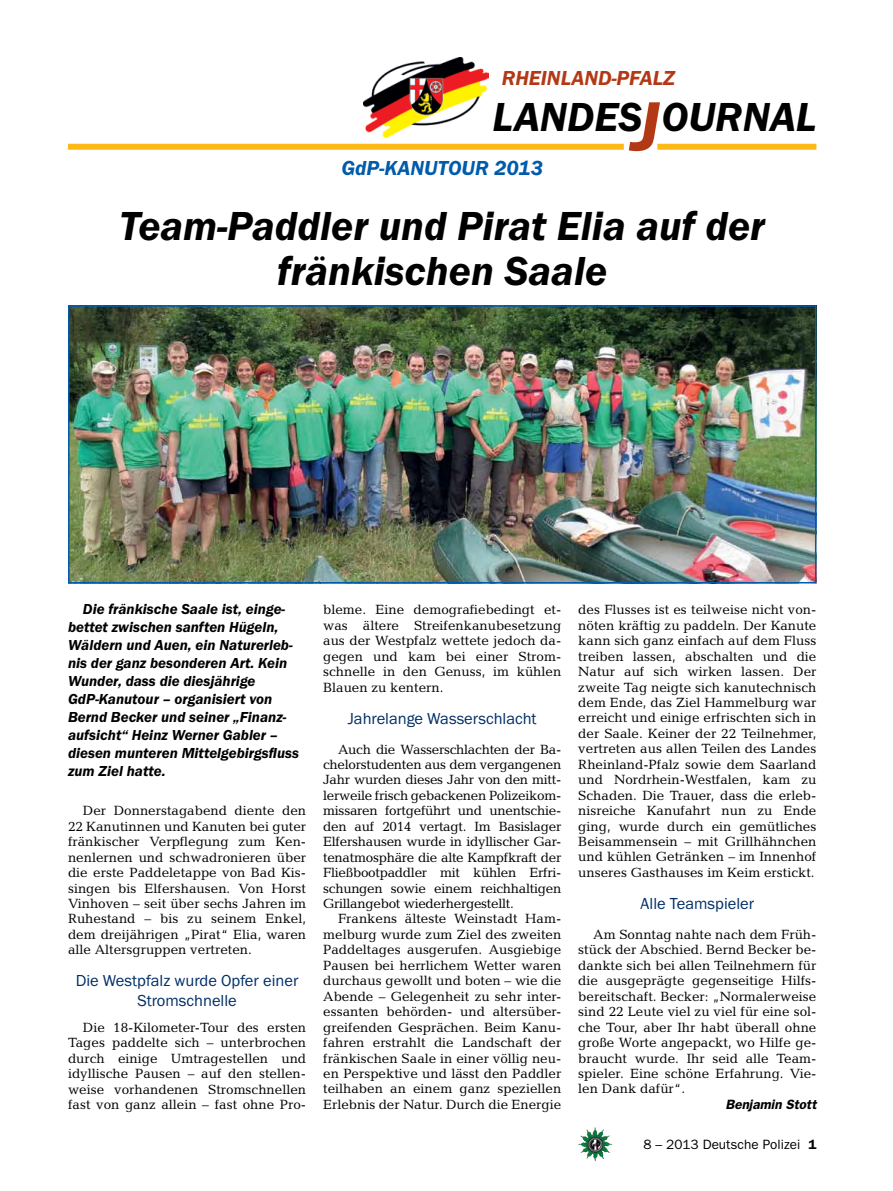
<style>
.page{position:relative;width:893px;height:1191px;background:#fff}
.page>*{position:absolute;margin:0;border:0;box-sizing:border-box;transform-origin:0 0}
.t1{font:italic 600 42px/45px "Franklin Gothic Itc T";color:#000;text-align:center}
.t2{font:italic 600 21px "Franklin Gothic Itc T";color:#005baa}
.t3{font:italic 600 21px "Franklin Gothic Itc T";color:#b33916}
.t4{font:16.5px/19.5px "Franklin Gothic Itc T";color:#002f67;text-align:center}
.t5{font:italic 600 15px/18px "Franklin Gothic Itc T";color:#000}
.t6{font:13.5px/15.5px "Candida";color:#000;text-align:justify}
.t7{font:13.5px "Franklin Gothic";color:#000}
.t8{font:italic 600 13.5px "Franklin Gothic";color:#000}
.s1{font-size:72px;color:#b33916}
.s2{font-weight:600}
</style>
<div class="page">
<img style="left:578px;top:1127px;width:17px;height:25px">
<img style="left:364px;top:57px;width:125px;height:82px">
<div style="left:657px;top:144px;width:159px;height:6px;background:#fdb913"></div>
<div style="left:68px;top:144px;width:556px;height:6px;background:#fdb913"></div>
<img style="left:71px;top:308px;width:742px;height:272px">
<div style="left:68px;top:305px;width:748px;height:278px;border:2px solid #005baa"></div>
<h2 class="t3" style="left:502px;top:66px;width:175px">RHEINLAND-PFALZ</h2>
<h1 class="t1" style="left:492px;top:94px;width:325px">LANDES<span class="s1">J</span>OURNAL</h1>
<h2 class="t2" style="left:341px;top:156px;width:71px">GdP-Kanu</h2>
<h2 class="t2" style="left:438px;top:156px;width:25px">tour</h2>
<h2 class="t2" style="left:494px;top:156px;width:50px">2013</h2>
<h1 class="t1" style="left:119px;top:202px;width:647px">Team-Paddler und Pirat Elia auf der fränkischen Saale</h1>
<p class="t5" style="left:68px;top:600px;width:232px;text-indent:15px">Die fränkische Saale ist, einge&shy;bettet zwischen sanften Hügeln,<br>Wäldern und Auen, ein Naturerleb&shy;nis der ganz besonderen Art. Kein<br>Wunder, dass die diesjährige<br>GdP-Kanutour – organisiert von<br>Bernd Becker und seiner „Finanz&shy;aufsicht“ Heinz Werner Gabler – diesen munteren Mittelgebirgsfluss zum Ziel hatte.</p>
<p class="t6" style="left:68px;top:803px;width:240px;text-indent:15px">Der Donnerstagabend diente den 22 Kanutinnen und Kanuten bei guter fränkischer Verpflegung zum Ken&shy;nenlernen und schwadronieren über die erste Paddeletappe von Bad Kis&shy;singen bis Elfershausen. Von Horst Vinhoven – seit über sechs Jahren im Ruhestand – bis zu seinem Enkel, dem dreijährigen „Pirat“ Elia, waren alle Altersgruppen vertreten.</p>
<p class="t4" style="left:76px;top:970px;width:224px">Die Westpfalz wurde Opfer einer<br>Stromschnelle</p>
<p class="t6" style="left:68px;top:1019px;width:240px;text-indent:15px">Die 18-Kilometer-Tour des ersten Tages paddelte sich – unterbrochen durch einige Umtragestellen und idyllische Pausen – auf den stellen&shy;weise vorhandenen Stromschnellen fast von ganz allein – fast ohne Pro-</p>
<p class="t6" style="left:323px;top:602px;width:240px">bleme. Eine demografiebedingt et&shy;was ältere Streifenkanubesetzung aus der Westpfalz wettete jedoch da&shy;gegen und kam bei einer Strom&shy;schnelle in den Genuss, im kühlen Blauen zu kentern.</p>
<p class="t4" style="left:348px;top:708px;width:190px">Jahrelange Wasserschlacht</p>
<p class="t6" style="left:323px;top:741px;width:240px;text-indent:15px">Auch die Wasserschlachten der Ba&shy;chelorstudenten aus dem vergangenen Jahr wurden dieses Jahr von den mitt&shy;lerweile frisch gebackenen Polizeikom&shy;missaren fortgeführt und unentschie&shy;den auf 2014 vertagt. Im Basislager Elfershausen wurde in idyllischer Gar&shy;tenatmosphäre die alte Kampfkraft der Fließbootpaddler mit kühlen Erfri&shy;schungen sowie einem reichhaltigen Grillangebot wiederhergestellt.</p>
<p class="t6" style="left:323px;top:911px;width:240px;text-indent:15px">Frankens älteste Weinstadt Ham&shy;melburg wurde zum Ziel des zweiten Paddeltages ausgerufen. Ausgiebige Pausen bei herrlichem Wetter waren durchaus gewollt und boten – wie die Abende – Gelegenheit zu sehr inter&shy;essanten behörden- und altersüber&shy;greifenden Gesprächen. Beim Kanu&shy;fahren erstrahlt die Landschaft der fränkischen Saale in einer völlig neu&shy;en Perspektive und lässt den Paddler teilhaben an einem ganz speziellen Erlebnis der Natur. Durch die Energie</p>
<p class="t6" style="left:578px;top:602px;width:240px">des Flusses ist es teilweise nicht von&shy;nöten kräftig zu paddeln. Der Kanute kann sich ganz einfach auf dem Fluss treiben lassen, abschalten und die Natur auf sich wirken lassen. Der zweite Tag neigte sich kanutechnisch dem Ende, das Ziel Hammelburg war erreicht und einige erfrischten sich in der Saale. Keiner der 22 Teilnehmer, vertreten aus allen Teilen des Landes Rheinland-Pfalz sowie dem Saarland und Nordrhein-Westfalen, kam zu Schaden. Die Trauer, dass die erleb&shy;nisreiche Kanufahrt nun zu Ende ging, wurde durch ein gemütliches Beisammensein – mit Grillhähnchen und kühlen Getränken – im Innenhof unseres Gasthauses im Keim erstickt.</p>
<p class="t4" style="left:641px;top:893px;width:115px">Alle Teamspieler</p>
<p class="t6" style="left:578px;top:926px;width:240px;text-indent:15px">Am Sonntag nahte nach dem Früh&shy;stück der Abschied. Bernd Becker be&shy;dankte sich bei allen Teilnehmern für die ausgeprägte gegenseitige Hilfs&shy;bereitschaft. Becker: „Normalerweise sind 22 Leute viel zu viel für eine sol&shy;che Tour, aber Ihr habt überall ohne große Worte angepackt, wo Hilfe ge&shy;braucht wurde. Ihr seid alle Team&shy;spieler. Eine schöne Erfahrung. Vie&shy;len Dank dafür“.</p>
<p class="t8" style="left:725px;top:1096px;width:92px">Benjamin Stott</p>
<p class="t7" style="left:643px;top:1136px;width:175px">8 – 2013 Deutsche Polizei <span class="s2">1</span></p>
</div>
